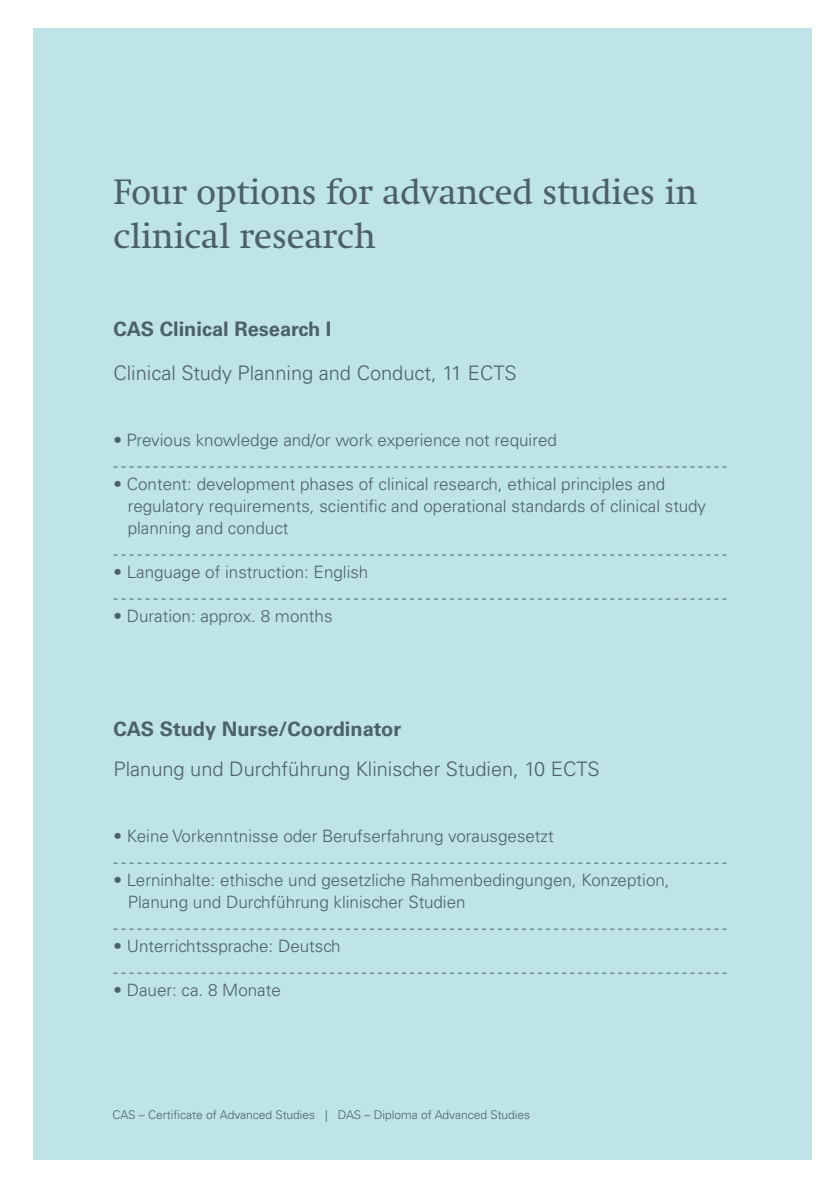
<style>
.page{position:relative;width:840px;height:1191px;background:#fff}
.page>*{position:absolute;margin:0;border:0;box-sizing:border-box;transform-origin:0 0}
.t1{font:36px/44px "Swift Neue LT Pro";color:#4c606a}
.t2{font:300 20px "Univers LT Std";color:#4c606a}
.t3{font:700 20px "Univers LT Std";color:#4c606a}
.t4{font:300 17px/22px "Univers LT Std";color:#4c606a}
.t5{font:300 12px "Univers LT Std";color:#4c606a}
</style>
<div class="page">
<div style="left:33px;top:28px;width:778px;height:1131px;background:#bee4e8"></div>
<svg style="left:113px;top:466px;width:613px;height:1px"></svg>
<svg style="left:113px;top:554px;width:613px;height:1px"></svg>
<svg style="left:113px;top:598px;width:613px;height:1px"></svg>
<svg style="left:113px;top:862px;width:613px;height:1px"></svg>
<svg style="left:113px;top:928px;width:613px;height:1px"></svg>
<svg style="left:113px;top:972px;width:613px;height:1px"></svg>
<h1 class="t1" style="left:113px;top:170px;width:585px">Four options for advanced studies in clinical research</h1>
<p class="t3" style="left:113px;top:317px;width:219px">CAS Clinical Research I</p>
<p class="t2" style="left:113px;top:361px;width:404px">Clinical Study Planning and Conduct, 11 ECTS</p>
<p class="t4" style="left:113px;top:429px;width:444px">• Previous knowledge and/or work experience not required</p>
<p class="t4" style="left:128px;top:473px;width:579px;text-indent:-14px">• Content: development phases of clinical research, ethical principles and regulatory requirements, scientific and operational standards of clinical study planning and conduct</p>
<p class="t4" style="left:113px;top:561px;width:256px">• Language of instruction: English</p>
<p class="t4" style="left:113px;top:605px;width:220px">• Duration: approx. 8 months</p>
<p class="t3" style="left:113px;top:717px;width:289px">CAS Study Nurse/Coordinator</p>
<p class="t2" style="left:113px;top:757px;width:487px">Planung und Durchführung Klinischer Studien, 10 ECTS</p>
<p class="t4" style="left:113px;top:825px;width:441px">• Keine Vorkenntnisse oder Berufserfahrung vorausgesetzt</p>
<p class="t4" style="left:128px;top:869px;width:543px;text-indent:-14px">• Lerninhalte: ethische und gesetzliche Rahmenbedingungen, Konzeption,<br>Planung und Durchführung klinischer Studien</p>
<p class="t4" style="left:113px;top:935px;width:228px">• Unterrichtssprache: Deutsch</p>
<p class="t4" style="left:113px;top:979px;width:169px">• Dauer: ca. 8 Monate</p>
<p class="t5" style="left:112px;top:1107px;width:419px">CAS – Certificate of Advanced Studies | DAS – Diploma of Advanced Studies</p>
</div>
